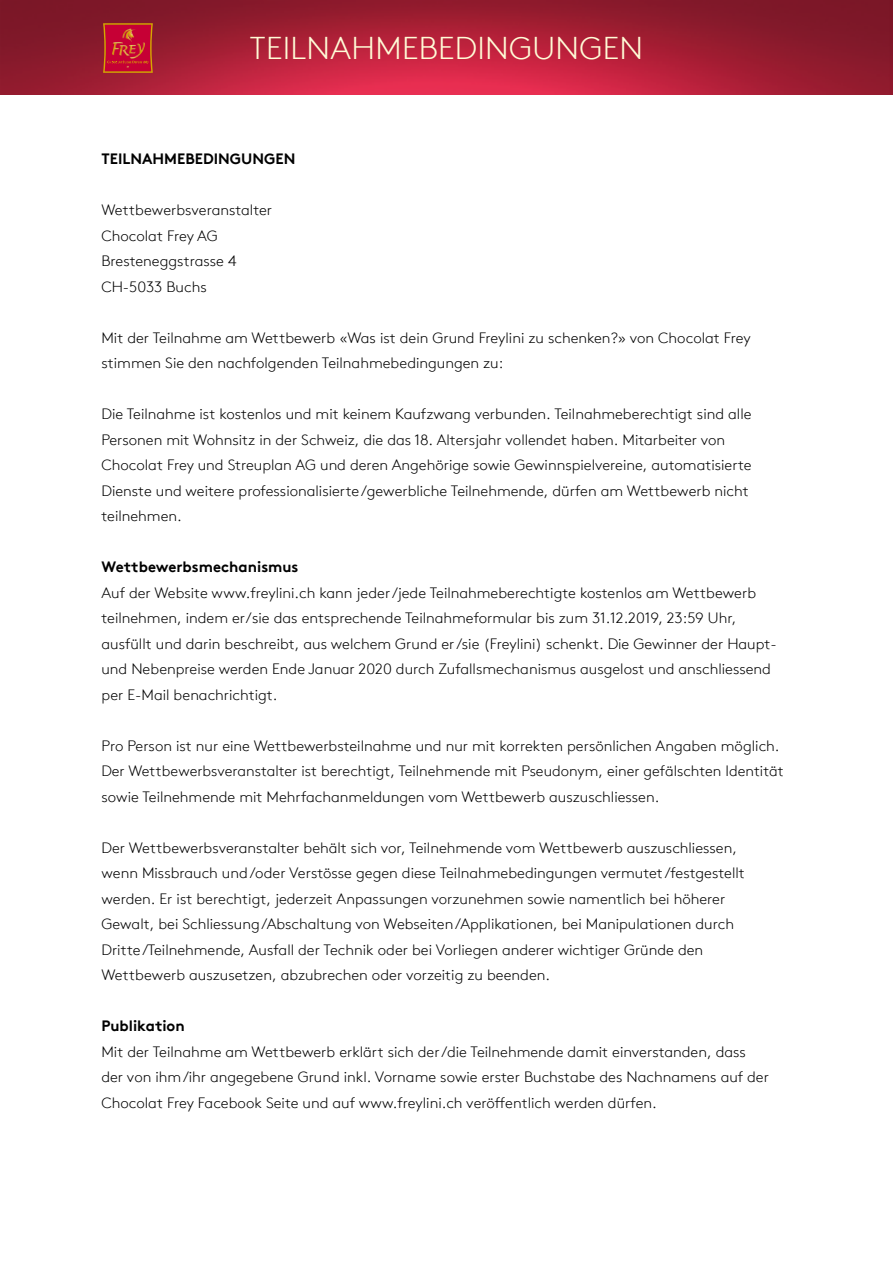
<style>
.page{position:relative;width:893px;height:1263px;background:#fff}
.page>*{position:absolute;margin:0;border:0;box-sizing:border-box;transform-origin:0 0}
.t1{font:300 31.5px "Brown TT";letter-spacing:.01em;color:#fffcd7}
.t2{font:300 15px/25.5px "Brown TT";color:#000}
.t3{font:700 15px "Brown TT";color:#000}
</style>
<div class="page">
<img style="left:0;top:0;width:893px;height:94px">
<svg style="left:103px;top:23px;width:50px;height:50px;background:#c6242d"></svg>
<h1 class="t1" style="left:250px;top:30px;width:395px">TEILNAHMEBEDINGUNGEN</h1>
<p class="t3" style="left:101px;top:150px;width:195px">TEILNAHMEBEDINGUNGEN</p>
<p class="t2" style="left:101px;top:198px;width:172px">Wettbewerbsveranstalter<br>Chocolat Frey AG<br>Bresteneggstrasse 4<br>CH-5033 Buchs</p>
<p class="t2" style="left:101px;top:325px;width:651px">Mit der Teilnahme am Wettbewerb «Was ist dein Grund Freylini zu schenken?» von Chocolat Frey stimmen Sie den nachfolgenden Teilnahmebedingungen zu:</p>
<p class="t2" style="left:101px;top:402px;width:652px">Die Teilnahme ist kostenlos und mit keinem Kaufzwang verbunden. Teilnahmeberechtigt sind alle Personen mit Wohnsitz in der Schweiz, die das 18. Altersjahr vollendet haben. Mitarbeiter von Chocolat Frey und Streuplan AG und deren Angehörige sowie Gewinnspielvereine, automatisierte Dienste und weitere professionalisierte/gewerbliche Teilnehmende, dürfen am Wettbewerb nicht teilnehmen.</p>
<p class="t3" style="left:101px;top:558px;width:198px">Wettbewerbsmechanismus</p>
<p class="t2" style="left:101px;top:580px;width:677px">Auf der Website www.freylini.ch kann jeder/jede Teilnahmeberechtigte kostenlos am Wettbewerb teilnehmen, indem er/sie das entsprechende Teilnahmeformular bis zum 31.12.2019, 23:59 Uhr, ausfüllt und darin beschreibt, aus welchem Grund er/sie (Freylini) schenkt. Die Gewinner der Haupt&shy;und Nebenpreise werden Ende Januar 2020 durch Zufallsmechanismus ausgelost und anschliessend per E-Mail benachrichtigt.</p>
<p class="t2" style="left:101px;top:733px;width:684px">Pro Person ist nur eine Wettbewerbsteilnahme und nur mit korrekten persönlichen Angaben möglich.<br>Der Wettbewerbsveranstalter ist berechtigt, Teilnehmende mit Pseudonym, einer gefälschten Identität sowie Teilnehmende mit Mehrfachanmeldungen vom Wettbewerb auszuschliessen.</p>
<p class="t2" style="left:101px;top:835px;width:645px">Der Wettbewerbsveranstalter behält sich vor, Teilnehmende vom Wettbewerb auszuschliessen, wenn Missbrauch und/oder Verstösse gegen diese Teilnahmebedingungen vermutet /festgestellt werden. Er ist berechtigt, jederzeit Anpassungen vorzunehmen sowie namentlich bei höherer Gewalt, bei Schliessung/Abschaltung von Webseiten/Applikationen, bei Manipulationen durch Dritte/Teilnehmende, Ausfall der Technik oder bei Vorliegen anderer wichtiger Gründe den Wettbewerb auszusetzen, abzubrechen oder vorzeitig zu beenden.</p>
<p class="t3" style="left:101px;top:1017px;width:85px">Publikation</p>
<p class="t2" style="left:101px;top:1039px;width:669px">Mit der Teilnahme am Wettbewerb erklärt sich der/die Teilnehmende damit einverstanden, dass der von ihm/ihr angegebene Grund inkl. Vorname sowie erster Buchstabe des Nachnamens auf der<br>Chocolat Frey Facebook Seite und auf www.freylini.ch veröffentlich werden dürfen.</p>
</div>
